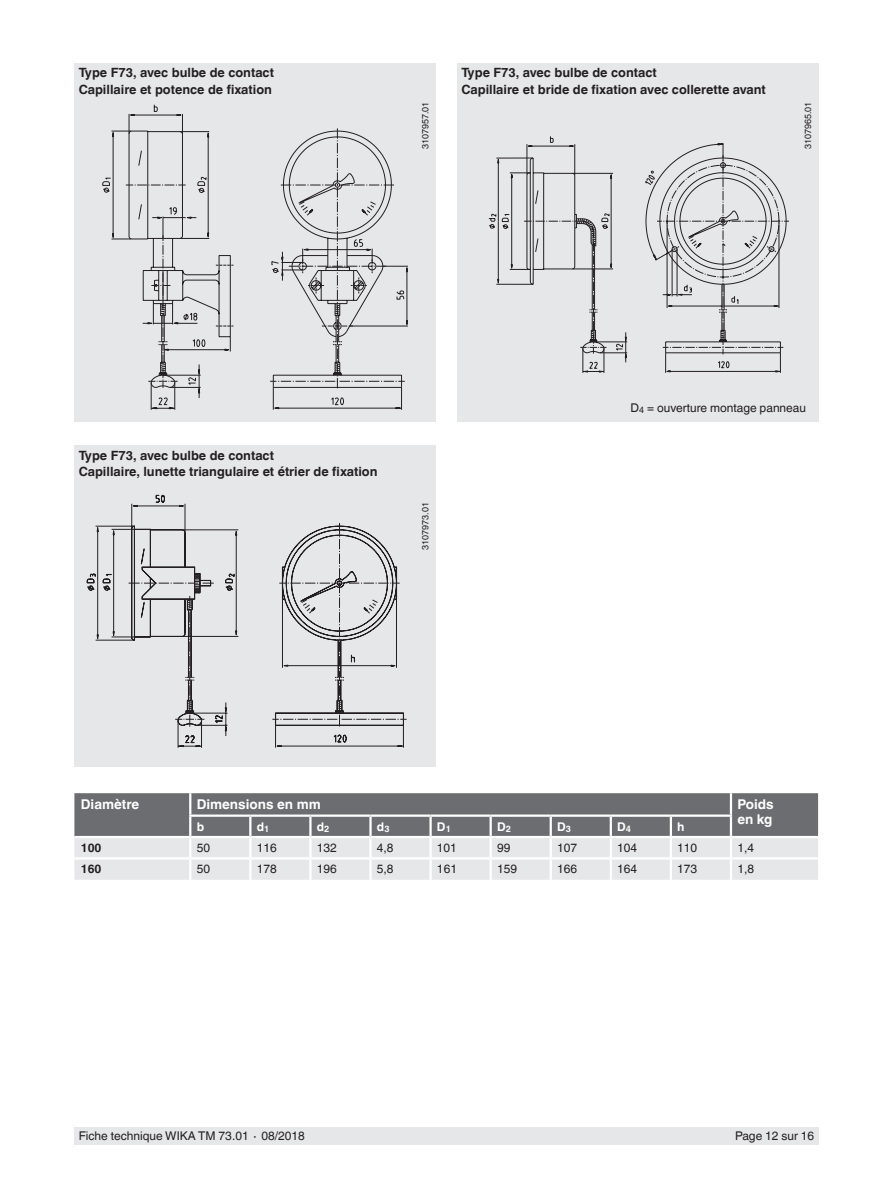
<style>
.page{position:relative;width:893px;height:1188px;background:#fff}
.page>*{position:absolute;margin:0;border:0;box-sizing:border-box;transform-origin:0 0}
.t1{font:700 13.5px/15px "Helvetica World";color:#fff}
.t2{font:700 12.75px/16.5px "Helvetica World";color:#231f20}
.t3{font:12px "Helvetica World";color:#231f20}
.t4{font:700 12px "Helvetica World";color:#fff}
.t5{font:700 12px "Helvetica World";color:#231f20}
.t6{font:9px "Helvetica World";color:#231f20}
</style>
<div class="page">
<div style="left:74px;top:1128px;width:745px;height:17px;background:#e6e7e9"></div>
<div style="left:74px;top:64px;width:362px;height:358px;background:#e6e7e9"></div>
<div style="left:457px;top:64px;width:362px;height:358px;background:#e6e7e9"></div>
<div style="left:74px;top:445px;width:362px;height:322px;background:#e6e7e9"></div>
<svg style="left:74px;top:793px;width:744px;height:87px;background:#adaeb0"></svg>
<hr style="left:74px;top:836px;width:116px;height:2px;background:#fff">
<hr style="left:190px;top:836px;width:60px;height:2px;background:#fff">
<hr style="left:250px;top:836px;width:60px;height:2px;background:#fff">
<hr style="left:310px;top:836px;width:60px;height:2px;background:#fff">
<hr style="left:370px;top:836px;width:61px;height:2px;background:#fff">
<hr style="left:431px;top:836px;width:60px;height:2px;background:#fff">
<hr style="left:491px;top:836px;width:60px;height:2px;background:#fff">
<hr style="left:551px;top:836px;width:60px;height:2px;background:#fff">
<hr style="left:611px;top:836px;width:60px;height:2px;background:#fff">
<hr style="left:671px;top:836px;width:60px;height:2px;background:#fff">
<hr style="left:731px;top:836px;width:87px;height:2px;background:#fff">
<hr style="left:730px;top:793px;width:2px;height:22px;background:#fff">
<hr style="left:189px;top:815px;width:61px;height:2px;background:#fff">
<hr style="left:250px;top:815px;width:60px;height:2px;background:#fff">
<hr style="left:310px;top:815px;width:60px;height:2px;background:#fff">
<hr style="left:370px;top:815px;width:61px;height:2px;background:#fff">
<hr style="left:431px;top:815px;width:60px;height:2px;background:#fff">
<hr style="left:491px;top:815px;width:60px;height:2px;background:#fff">
<hr style="left:551px;top:815px;width:60px;height:2px;background:#fff">
<hr style="left:611px;top:815px;width:60px;height:2px;background:#fff">
<hr style="left:671px;top:815px;width:61px;height:2px;background:#fff">
<svg style="left:102px;top:104px;width:306px;height:306px"></svg>
<svg style="left:488px;top:136px;width:299px;height:237px"></svg>
<svg style="left:87px;top:495px;width:320px;height:253px"></svg>
<p class="t2" style="left:79px;top:65px;width:197px">Type F73, avec bulbe de contact<br>Capillaire et potence de fixation</p>
<p class="t6" style="left:420px;top:149px;width:49px;rotate:-90deg">3107957.01</p>
<p class="t2" style="left:461px;top:65px;width:306px">Type F73, avec bulbe de contact<br>Capillaire et bride de fixation avec collerette avant</p>
<p class="t6" style="left:803px;top:149px;width:49px;rotate:-90deg">3107965.01</p>
<p class="t2" style="left:79px;top:447px;width:300px">Type F73, avec bulbe de contact<br>Capillaire, lunette triangulaire et étrier de fixation</p>
<p class="t6" style="left:420px;top:550px;width:49px;rotate:-90deg">3107973.01</p>
<p class="t3" style="left:631px;top:400px;width:177px">D<sub>4</sub> = ouverture montage panneau</p>
<p class="t1" style="left:81px;top:797px;width:60px">Diamètre</p>
<p class="t1" style="left:197px;top:797px;width:126px">Dimensions en mm</p>
<p class="t1" style="left:737px;top:797px;width:38px">Poids en kg</p>
<p class="t4" style="left:197px;top:819px;width:9px">b</p>
<p class="t4" style="left:257px;top:819px;width:14px">d<sub>1</sub></p>
<p class="t4" style="left:317px;top:819px;width:14px">d<sub>2</sub></p>
<p class="t4" style="left:377px;top:819px;width:14px">d<sub>3</sub></p>
<p class="t4" style="left:437px;top:819px;width:15px">D<sub>1</sub></p>
<p class="t4" style="left:497px;top:819px;width:15px">D<sub>2</sub></p>
<p class="t4" style="left:557px;top:819px;width:15px">D<sub>3</sub></p>
<p class="t4" style="left:617px;top:819px;width:15px">D<sub>4</sub></p>
<p class="t4" style="left:677px;top:819px;width:9px">h</p>
<p class="t5" style="left:81px;top:841px;width:22px">100</p>
<p class="t3" style="left:197px;top:841px;width:15px">50</p>
<p class="t3" style="left:257px;top:841px;width:22px">116</p>
<p class="t3" style="left:317px;top:841px;width:22px">132</p>
<p class="t3" style="left:377px;top:841px;width:18px">4,8</p>
<p class="t3" style="left:437px;top:841px;width:22px">101</p>
<p class="t3" style="left:497px;top:841px;width:15px">99</p>
<p class="t3" style="left:557px;top:841px;width:22px">107</p>
<p class="t3" style="left:617px;top:841px;width:22px">104</p>
<p class="t3" style="left:677px;top:841px;width:22px">110</p>
<p class="t3" style="left:737px;top:841px;width:18px">1,4</p>
<p class="t5" style="left:81px;top:862px;width:22px">160</p>
<p class="t3" style="left:197px;top:862px;width:15px">50</p>
<p class="t3" style="left:257px;top:862px;width:22px">178</p>
<p class="t3" style="left:317px;top:862px;width:22px">196</p>
<p class="t3" style="left:377px;top:862px;width:18px">5,8</p>
<p class="t3" style="left:437px;top:862px;width:22px">161</p>
<p class="t3" style="left:497px;top:862px;width:22px">159</p>
<p class="t3" style="left:557px;top:862px;width:22px">166</p>
<p class="t3" style="left:617px;top:862px;width:22px">164</p>
<p class="t3" style="left:677px;top:862px;width:22px">173</p>
<p class="t3" style="left:737px;top:862px;width:18px">1,8</p>
<p class="t3" style="left:79px;top:1129px;width:228px">Fiche technique WIKA TM 73.01 ∙ 08/2018</p>
<p class="t3" style="left:735px;top:1129px;width:81px">Page 12 sur 16</p>
</div>
